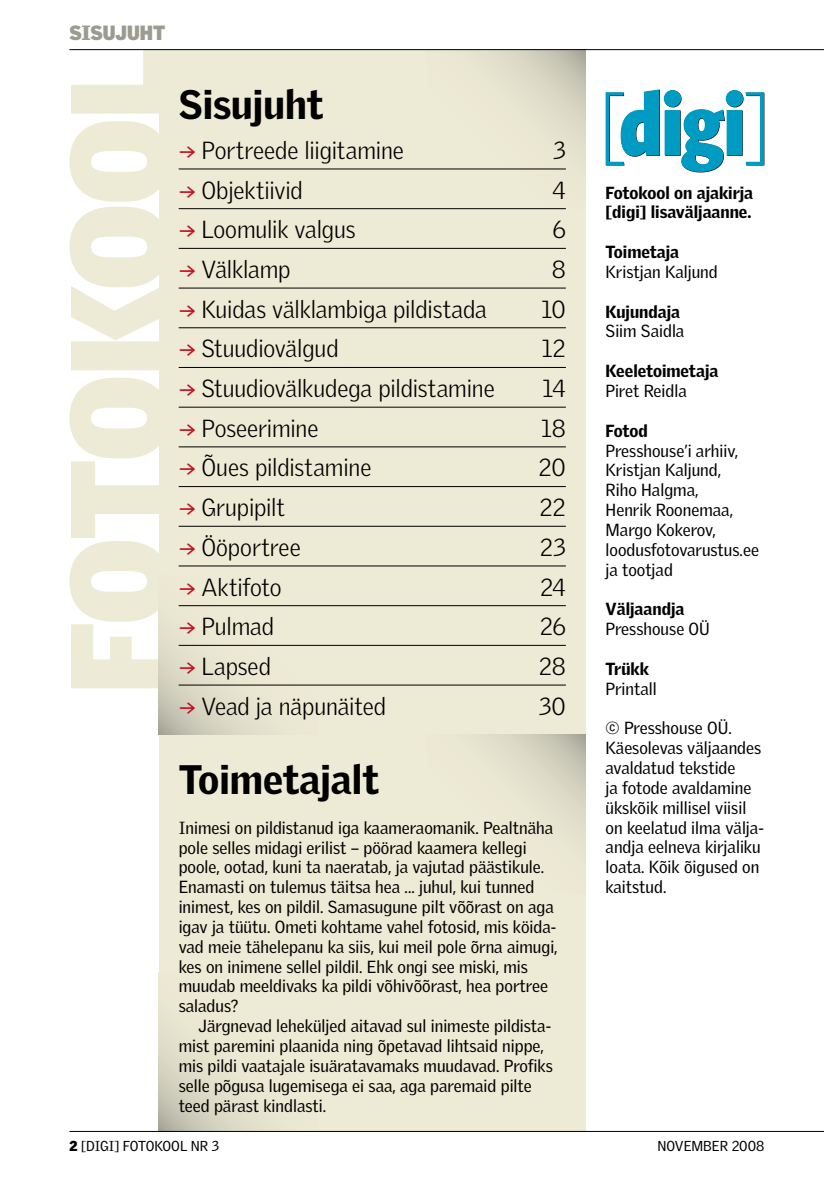
<style>
.page{position:relative;width:824px;height:1191px;background:#fff}
.page>*{position:absolute;margin:0;border:0;box-sizing:border-box;transform-origin:0 0}
.t1{font:900 40px "Griffith Gothic";color:#000}
.t2{font:300 24px "Griffith Gothic";letter-spacing:-.005em;color:#000}
.t3{font:900 20px "Griffith Gothic";color:#9c9b8f}
.t4{font:17px/19.8px "Griffith Gothic";color:#000}
.t5{font:900 17px/19.8px "Griffith Gothic";color:#000}
.t6{font:14px "Griffith Gothic";color:#000}
.s1{font-family:"Verlag";font-weight:400;color:#c50e1f}
.s2{font-weight:900}
</style>
<div class="page">
<div style="left:159px;top:50px;width:426px;height:1081px;background:#edead5"></div>
<svg style="left:69px;top:50px;width:100px;height:638px;fill:#edead5"></svg>
<svg style="left:159px;top:1030px;width:158px;height:101px"></svg>
<svg style="left:427px;top:50px;width:158px;height:119px"></svg>
<svg style="left:159px;top:575px;width:158px;height:159px"></svg>
<svg style="left:484px;top:734px;width:101px;height:101px"></svg>
<svg style="left:605px;top:89px;width:159px;height:83px"></svg>
<hr style="left:179px;top:169px;width:387px;height:1px;background:#000">
<hr style="left:179px;top:208px;width:387px;height:1px;background:#000">
<hr style="left:179px;top:248px;width:387px;height:1px;background:#000">
<hr style="left:179px;top:288px;width:387px;height:1px;background:#000">
<hr style="left:179px;top:327px;width:387px;height:1px;background:#000">
<hr style="left:179px;top:367px;width:387px;height:1px;background:#000">
<hr style="left:179px;top:407px;width:387px;height:1px;background:#000">
<hr style="left:179px;top:446px;width:387px;height:1px;background:#000">
<hr style="left:179px;top:486px;width:387px;height:1px;background:#000">
<hr style="left:179px;top:526px;width:387px;height:1px;background:#000">
<hr style="left:179px;top:565px;width:387px;height:1px;background:#000">
<hr style="left:179px;top:605px;width:387px;height:1px;background:#000">
<hr style="left:179px;top:645px;width:387px;height:1px;background:#000">
<hr style="left:179px;top:684px;width:387px;height:1px;background:#000">
<hr style="left:69px;top:49px;width:754px;height:1px;background:#000">
<hr style="left:69px;top:1131px;width:754px;height:1px;background:#000">
<p class="t3" style="left:69px;top:20px;width:97px">SISUJUHT</p>
<h1 class="t1" style="left:179px;top:81px;width:146px">Sisujuht</h1>
<h2 class="t2" style="left:179px;top:136px;width:226px"><span class="s1">→</span> Portreede liigitamine</h2>
<h2 class="t2" style="left:553px;top:136px;width:14px">3</h2>
<h2 class="t2" style="left:179px;top:175px;width:126px"><span class="s1">→</span> Objektiivid</h2>
<h2 class="t2" style="left:552px;top:175px;width:15px">4</h2>
<h2 class="t2" style="left:179px;top:215px;width:178px"><span class="s1">→</span> Loomulik valgus</h2>
<h2 class="t2" style="left:552px;top:215px;width:15px">6</h2>
<h2 class="t2" style="left:179px;top:255px;width:113px"><span class="s1">→</span> Välklamp</h2>
<h2 class="t2" style="left:551px;top:255px;width:16px">8</h2>
<h2 class="t2" style="left:179px;top:294px;width:309px"><span class="s1">→</span> Kuidas välklambiga pildistada</h2>
<h2 class="t2" style="left:541px;top:294px;width:26px">10</h2>
<h2 class="t2" style="left:179px;top:334px;width:161px"><span class="s1">→</span> Stuudiovälgud</h2>
<h2 class="t2" style="left:541px;top:334px;width:26px">12</h2>
<h2 class="t2" style="left:179px;top:374px;width:317px"><span class="s1">→</span> Stuudiovälkudega pildistamine</h2>
<h2 class="t2" style="left:542px;top:374px;width:25px">14</h2>
<h2 class="t2" style="left:179px;top:414px;width:141px"><span class="s1">→</span> Poseerimine</h2>
<h2 class="t2" style="left:541px;top:414px;width:26px">18</h2>
<h2 class="t2" style="left:179px;top:453px;width:194px"><span class="s1">→</span> Õues pildistamine</h2>
<h2 class="t2" style="left:538px;top:453px;width:29px">20</h2>
<h2 class="t2" style="left:179px;top:493px;width:108px"><span class="s1">→</span> Grupipilt</h2>
<h2 class="t2" style="left:539px;top:493px;width:28px">22</h2>
<h2 class="t2" style="left:179px;top:533px;width:123px"><span class="s1">→</span> Ööportree</h2>
<h2 class="t2" style="left:539px;top:533px;width:28px">23</h2>
<h2 class="t2" style="left:179px;top:572px;width:105px"><span class="s1">→</span> Aktifoto</h2>
<h2 class="t2" style="left:540px;top:572px;width:27px">24</h2>
<h2 class="t2" style="left:179px;top:612px;width:97px"><span class="s1">→</span> Pulmad</h2>
<h2 class="t2" style="left:539px;top:612px;width:28px">26</h2>
<h2 class="t2" style="left:179px;top:652px;width:94px"><span class="s1">→</span> Lapsed</h2>
<h2 class="t2" style="left:539px;top:652px;width:28px">28</h2>
<h2 class="t2" style="left:179px;top:691px;width:209px"><span class="s1">→</span> Vead ja näpunäited</h2>
<h2 class="t2" style="left:539px;top:691px;width:28px">30</h2>
<h1 class="t1" style="left:179px;top:755px;width:202px">Toimetajalt</h1>
<p class="t4" style="left:179px;top:817px;width:380px">Inimesi on pildistanud iga kaameraomanik. Pealtnäha pole selles midagi erilist – pöörad kaamera kellegi poole, ootad, kuni ta naeratab, ja vajutad päästikule.<br>Enamasti on tulemus täitsa hea ... juhul, kui tunned inimest, kes on pildil. Samasugune pilt võõrast on aga igav ja tüütu. Ometi kohtame vahel fotosid, mis köida&shy;vad meie tähelepanu ka siis, kui meil pole õrna aimugi, kes on inimene sellel pildil. Ehk ongi see miski, mis muudab meeldivaks ka pildi võhivõõrast, hea portree saladus?</p>
<p class="t4" style="left:179px;top:1016px;width:375px;text-indent:20px">Järgnevad leheküljed aitavad sul inimeste pildista&shy;mist paremini plaanida ning õpetavad lihtsaid nippe, mis pildi vaatajale isuäratavamaks muudavad. Profiks selle põgusa lugemisega ei saa, aga paremaid pilte teed pärast kindlasti.</p>
<p class="t5" style="left:605px;top:182px;width:149px">Fotokool on ajakirja [digi] lisaväljaanne.</p>
<p class="t5" style="left:605px;top:242px;width:75px">Toimetaja</p>
<p class="t4" style="left:605px;top:262px;width:114px">Kristjan Kaljund</p>
<p class="t5" style="left:605px;top:301px;width:76px">Kujundaja</p>
<p class="t4" style="left:605px;top:321px;width:80px">Siim Saidla</p>
<p class="t5" style="left:605px;top:361px;width:114px">Keeletoimetaja</p>
<p class="t4" style="left:605px;top:381px;width:83px">Piret Reidla</p>
<p class="t5" style="left:605px;top:420px;width:44px">Fotod</p>
<p class="t4" style="left:605px;top:440px;width:155px">Presshouse’i arhiiv,<br>Kristjan Kaljund,<br>Riho Halgma,<br>Henrik Roonemaa,<br>Margo Kokerov, loodusfotovarustus.ee ja tootjad</p>
<p class="t5" style="left:605px;top:599px;width:80px">Väljaandja</p>
<p class="t4" style="left:605px;top:619px;width:106px">Presshouse OÜ</p>
<p class="t5" style="left:605px;top:659px;width:45px">Trükk</p>
<p class="t4" style="left:605px;top:678px;width:53px">Printall</p>
<p class="t4" style="left:605px;top:718px;width:160px">© Presshouse OÜ.<br>Käesolevas väljaandes avaldatud tekstide<br>ja fotode avaldamine ükskõik millisel viisil on keelatud ilma välja&shy;andja eelneva kirjaliku loata. Kõik õigused on kaitstud.</p>
<p class="t6" style="left:69px;top:1137px;width:86px"><span class="s2">2</span> [digi] Fotokoo</p>
<p class="t6" style="left:180px;top:1137px;width:41px">l nr 3</p>
<p class="t6" style="left:657px;top:1137px;width:108px">novem ber 2008</p>
</div>
